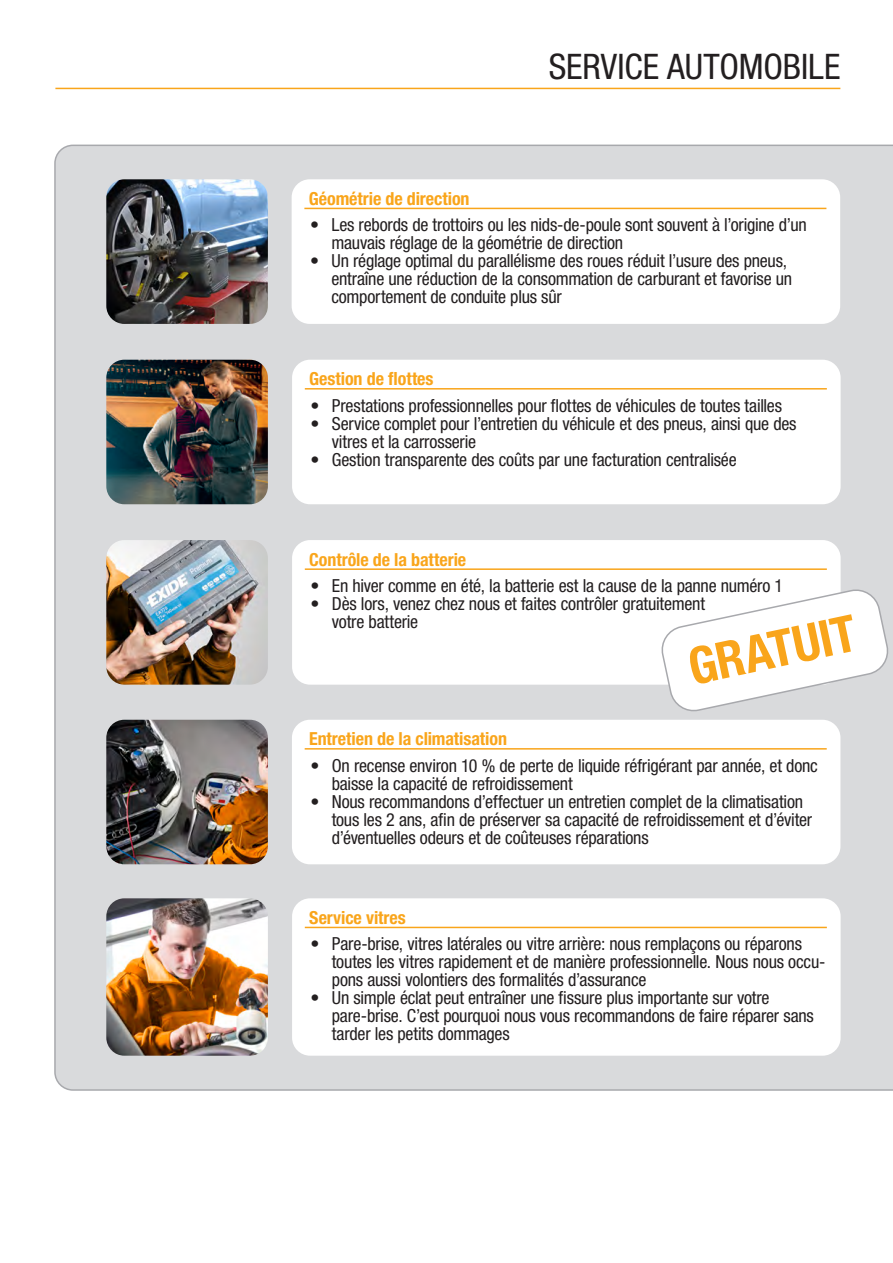
<style>
.page{position:relative;width:893px;height:1263px;background:#fff}
.page>*{position:absolute;margin:0;border:0;box-sizing:border-box;transform-origin:0 0}
.Headline{font:700 condensed 51px "Helvetica Neue LT Std";color:#f9a51b}
.t1{font:condensed 35.25px "Helvetica Neue LT Std";color:#231f20}
.t2{font:condensed 18px/18px "Helvetica Neue LT Std";letter-spacing:-.01em;color:#231f20}
._3_Lauftext{font:700 condensed 18px "Helvetica Neue LT Std";letter-spacing:-.005em;color:#f9a51b}
</style>
<div class="page">
<hr style="left:55px;top:88px;width:785px;height:1px;background:#f9a51b">
<div style="left:54px;top:145px;width:839px;height:946px;background:#d9dadc"></div>
<div style="left:292px;top:179px;width:548px;height:145px;background:#fff;border-radius:18px"></div>
<hr style="left:304px;top:208px;width:522px;height:1px;background:#f9a51b">
<div style="left:292px;top:360px;width:549px;height:144px;background:#fff;border-radius:18px"></div>
<hr style="left:305px;top:388px;width:522px;height:2px;background:#f9a51b">
<div style="left:292px;top:540px;width:549px;height:145px;background:#fff;border-radius:18px"></div>
<hr style="left:305px;top:568px;width:522px;height:2px;background:#f9a51b">
<div style="left:292px;top:898px;width:549px;height:158px;background:#fff;border-radius:18px"></div>
<hr style="left:305px;top:927px;width:522px;height:1px;background:#f9a51b">
<img style="left:106px;top:540px;width:162px;height:145px">
<img style="left:106px;top:898px;width:162px;height:158px">
<div style="left:292px;top:720px;width:548px;height:144px;background:#fff;border-radius:18px"></div>
<hr style="left:305px;top:748px;width:522px;height:2px;background:#f9a51b">
<img style="left:106px;top:720px;width:162px;height:144px">
<img style="left:106px;top:179px;width:162px;height:145px">
<svg style="left:660px;top:588px;width:230px;height:125px"></svg>
<img style="left:106px;top:360px;width:162px;height:144px">
<p class="t1" style="left:549px;top:46px;width:293px">SERVICE AUTOMOBILE</p>
<p class="_3_Lauftext" style="left:309px;top:188px;width:162px">Géométrie de direction</p>
<p class="t2" style="left:331px;top:216px;width:477px;text-indent:-21px">• Les rebords de trottoirs ou les nids-de-poule sont souvent à l’origine d’un mauvais réglage de la géométrie de direction</p>
<p class="t2" style="left:331px;top:252px;width:462px;text-indent:-21px">• Un réglage optimal du parallélisme des roues réduit l’usure des pneus, entraîne une réduction de la consommation de carburant et favorise un comportement de conduite plus sûr</p>
<p class="_3_Lauftext" style="left:309px;top:368px;width:126px">Gestion de flottes</p>
<p class="t2" style="left:311px;top:396px;width:473px">• Prestations professionnelles pour flottes de véhicules de toutes tailles</p>
<p class="t2" style="left:332px;top:414px;width:466px;text-indent:-21px">• Service complet pour l’entretien du véhicule et des pneus, ainsi que des vitres et la carrosserie</p>
<p class="t2" style="left:311px;top:450px;width:428px">• Gestion transparente des coûts par une facturation centralisée</p>
<p class="_3_Lauftext" style="left:309px;top:548px;width:158px">Contrôle de la batterie</p>
<p class="t2" style="left:311px;top:577px;width:474px">• En hiver comme en été, la batterie est la cause de la panne numéro 1</p>
<p class="t2" style="left:332px;top:595px;width:375px;text-indent:-21px">• Dès lors, venez chez nous et faites contrôler gratuitement votre batterie</p>
<p class="Headline" style="left:683px;top:637px;width:172px;rotate:-12deg">GRATUIT</p>
<p class="_3_Lauftext" style="left:309px;top:728px;width:199px">Entretien de la climatisation</p>
<p class="t2" style="left:332px;top:756px;width:488px;text-indent:-21px">• On recense environ 10 % de perte de liquide réfrigérant par année, et donc baisse la capacité de refroidissement</p>
<p class="t2" style="left:332px;top:792px;width:482px;text-indent:-21px">• Nous recommandons d’effectuer un entretien complet de la climatisation tous les 2 ans, afin de préserver sa capacité de refroidissement et d’éviter d’éventuelles odeurs et de coûteuses réparations</p>
<p class="_3_Lauftext" style="left:309px;top:907px;width:98px">Service vitres</p>
<p class="t2" style="left:332px;top:935px;width:495px;text-indent:-21px">• Pare-brise, vitres latérales ou vitre arrière: nous remplaçons ou réparons toutes les vitres rapidement et de manière professionnelle. Nous nous occu&shy;pons aussi volontiers des formalités d’assurance</p>
<p class="t2" style="left:332px;top:989px;width:484px;text-indent:-21px">• Un simple éclat peut entraîner une fissure plus importante sur votre pare-brise. C’est pourquoi nous vous recommandons de faire réparer sans tarder les petits dommages</p>
</div>
